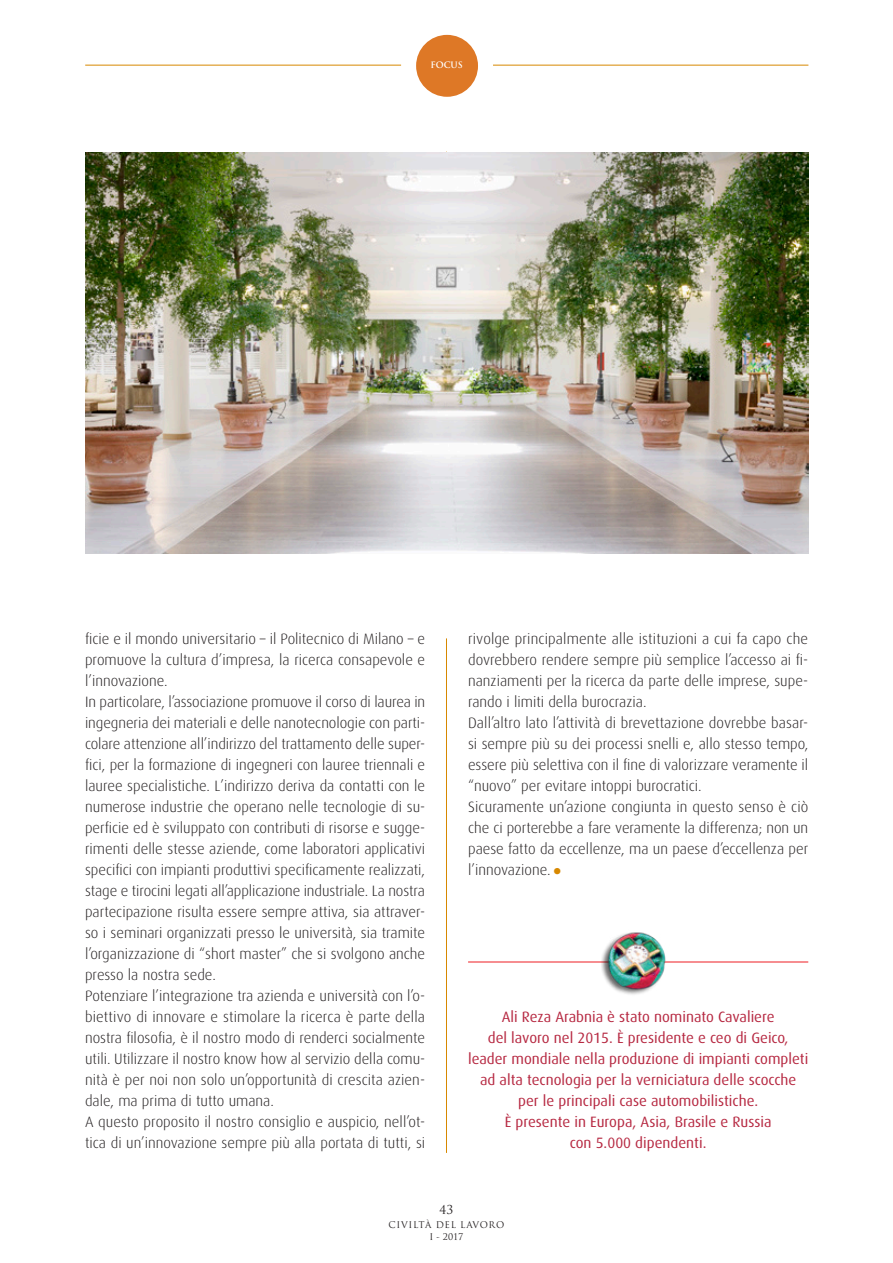
<style>
.page{position:relative;width:893px;height:1263px;background:#fff}
.page>*{position:absolute;margin:0;border:0;box-sizing:border-box;transform-origin:0 0}
.testo{font:300 45px "Dax";color:#d78800}
.testo-2{font:300 15px/21px "Dax";color:#231f20;text-align:justify}
.testo-3{font:15px/21px "Dax";color:#b62841;text-align:center}
.t1{font:12px "Trajan Pro";color:#231f20}
.t2{font:9px/12px "Trajan Pro";letter-spacing:.065em;color:#231f20;text-align:center}
.t3{font:700 8.55px "Trajan Pro";color:#fff}
</style>
<div class="page">
<hr style="left:493px;top:65px;width:315px;height:1px;background:#d78800">
<hr style="left:85px;top:65px;width:316px;height:1px;background:#d78800">
<div style="left:416px;top:35px;width:62px;height:62px;background:#de7826;border-radius:50%"></div>
<hr style="left:446px;top:638px;width:1px;height:515px;background:#d78800">
<hr style="left:468px;top:961px;width:340px;height:1px;background:#ee1d23">
<img style="left:601px;top:932px;width:74px;height:63px">
<img style="left:85px;top:152px;width:723px;height:401px">
<p class="t3" style="left:430px;top:60px;width:34px">FOCUS</p>
<p class="testo-2" style="left:85px;top:629px;width:342px">ficie e il mondo universitario – il Politecnico di Milano – e promuove la cultura d’impresa, la ricerca consapevole e l’innovazione.</p>
<p class="testo-2" style="left:85px;top:692px;width:342px">In particolare, l’associazione promuove il corso di laurea in ingegneria dei materiali e delle nanotecnologie con parti&shy;colare attenzione all’indirizzo del trattamento delle super&shy;fici, per la formazione di ingegneri con lauree triennali e lauree specialistiche. L’indirizzo deriva da contatti con le numerose industrie che operano nelle tecnologie di su&shy;perficie ed è sviluppato con contributi di risorse e sugge&shy;rimenti delle stesse aziende, come laboratori applicativi specifici con impianti produttivi specificamente realizzati, stage e tirocini legati all’applicazione industriale. La nostra partecipazione risulta essere sempre attiva, sia attraver&shy;so i seminari organizzati presso le università, sia tramite l’organizzazione di “short master” che si svolgono anche presso la nostra sede.</p>
<p class="testo-2" style="left:85px;top:986px;width:342px">Potenziare l’integrazione tra azienda e università con l’o&shy;biettivo di innovare e stimolare la ricerca è parte della nostra filosofia, è il nostro modo di renderci socialmente utili. Utilizzare il nostro know how al servizio della comu&shy;nità è per noi non solo un’opportunità di crescita azien&shy;dale, ma prima di tutto umana.</p>
<p class="testo-2" style="left:85px;top:1112px;width:342px">A questo proposito il nostro consiglio e auspicio, nell’ot&shy;tica di un’innovazione sempre più alla portata di tutti, si</p>
<p class="testo-2" style="left:468px;top:629px;width:342px">rivolge principalmente alle istituzioni a cui fa capo che dovrebbero rendere sempre più semplice l’accesso ai fi&shy;nanziamenti per la ricerca da parte delle imprese, supe&shy;rando i limiti della burocrazia.</p>
<p class="testo-2" style="left:468px;top:713px;width:342px">Dall’altro lato l’attività di brevettazione dovrebbe basar&shy;si sempre più su dei processi snelli e, allo stesso tempo, essere più selettiva con il fine di valorizzare veramente il “nuovo” per evitare intoppi burocratici.</p>
<p class="testo-2" style="left:468px;top:797px;width:342px">Sicuramente un’azione congiunta in questo senso è ciò che ci porterebbe a fare veramente la differenza; non un paese fatto da eccellenze, ma un paese d’eccellenza per l’innovazione.</p>
<p class="testo" style="left:551px;top:847px;width:15px">•</p>
<p class="testo-3" style="left:502px;top:1007px;width:274px">Ali Reza Arabnia è stato nominato Cavaliere</p>
<p class="testo-3" style="left:468px;top:1028px;width:342px">del lavoro nel 2015. È presidente e ceo di Geico, leader mondiale nella produzione di impianti completi ad alta tecnologia per la verniciatura delle scocche</p>
<p class="testo-3" style="left:518px;top:1091px;width:241px">per le principali case automobilistiche.</p>
<p class="testo-3" style="left:505px;top:1112px;width:268px">È presente in Europa, Asia, Brasile e Russia</p>
<p class="testo-3" style="left:570px;top:1133px;width:138px">con 5.000 dipendenti.</p>
<p class="t1" style="left:440px;top:1201px;width:15px">43</p>
<p class="t2" style="left:389px;top:1218px;width:117px">CIVILTÀ DEL LAVORO<br>I - 2017</p>
</div>
